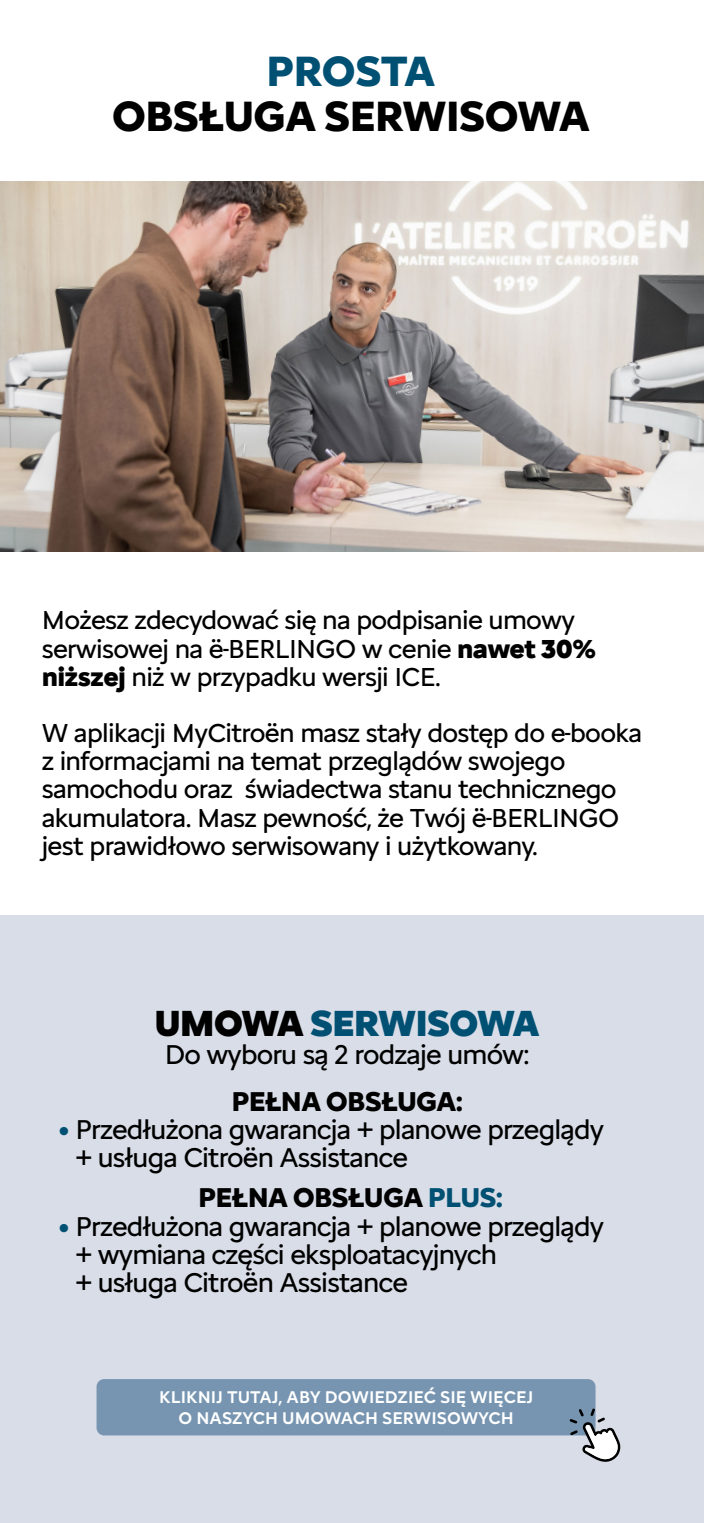
<style>
.page{position:relative;width:704px;height:1523px;background:#fff}
.page>*{position:absolute;margin:0;border:0;box-sizing:border-box;transform-origin:0 0}
.t1{font:700 43.75px "Citroen Type Latin";letter-spacing:-.025em;color:#000}
.t2{font:700 43.75px "Citroen Type Latin";letter-spacing:-.025em;color:#005073}
.t3{font:900 37.5px "Citroen Type Latin";letter-spacing:-.03em;color:#005073}
.t4{font:28.12px/28.1px "Citroen Type Latin";letter-spacing:-.03em;color:#000}
.t5{font:700 28.12px "Citroen Type Latin";letter-spacing:-.03em;color:#000}
.t6{font:26.88px/28.1px "Citroen Type Latin";letter-spacing:-.025em;color:#000}
.t7{font:500 17.5px/21px "Citroen Type Latin";color:#fff;text-align:center}
.s1{font-weight:900}
.s2{color:#000}
.s3{font-weight:900;color:#005073}
.s4{color:#005073}
</style>
<div class="page">
<div style="left:0;top:915px;width:703px;height:607px;background:#d8dde7"></div>
<img style="left:0;top:182px;width:703px;height:369px">
<div style="left:96px;top:1379px;width:499px;height:56px;background:#7795b1;border-radius:8px"></div>
<svg style="left:569px;top:1408px;width:51px;height:53px"></svg>
<h1 class="t2" style="left:266px;top:38px;width:171px">PROSTA</h1>
<h1 class="t1" style="left:112px;top:83px;width:479px">OBSŁUGA SERWISOWA</h1>
<p class="t6" style="left:42px;top:604px;width:555px">Możesz zdecydować się na podpisanie umowy serwisowej na ë-BERLINGO w cenie <span class="s1">nawet 30% niższej</span> niż w przypadku wersji ICE.</p>
<p class="t6" style="left:42px;top:716px;width:601px">W aplikacji MyCitroën masz stały dostęp do e-booka z informacjami na temat przeglądów swojego samochodu oraz świadectwa stanu technicznego akumulatora. Masz pewność, że Twój ë-BERLINGO jest prawidłowo serwisowany i użytkowany.</p>
<h2 class="t3" style="left:154px;top:994px;width:387px"><span class="s2">UMOWA</span> SERWISOWA</h2>
<p class="t4" style="left:164px;top:1037px;width:366px">Do wyboru są 2 rodzaje umów:</p>
<p class="t5" style="left:231px;top:1079px;width:233px">PEŁNA OBSŁUGA:</p>
<p class="t4" style="left:75px;top:1112px;width:529px;text-indent:-16px"><span class="s3">•</span> Przedłużona gwarancja + planowe przeglądy + usługa Citroën Assistance</p>
<p class="t5" style="left:198px;top:1176px;width:306px">PEŁNA OBSŁUGA <span class="s4">PLUS:</span></p>
<p class="t4" style="left:75px;top:1209px;width:529px;text-indent:-16px"><span class="s3">•</span> Przedłużona gwarancja + planowe przeglądy + wymiana części eksploatacyjnych<br>+ usługa Citroën Assistance</p>
<p class="t7" style="left:159px;top:1384px;width:375px">KLIKNIJ TUTAJ, ABY DOWIEDZIEĆ SIĘ WIĘCEJ<br>O NASZYCH UMOWACH SERWISOWYCH</p>
</div>
